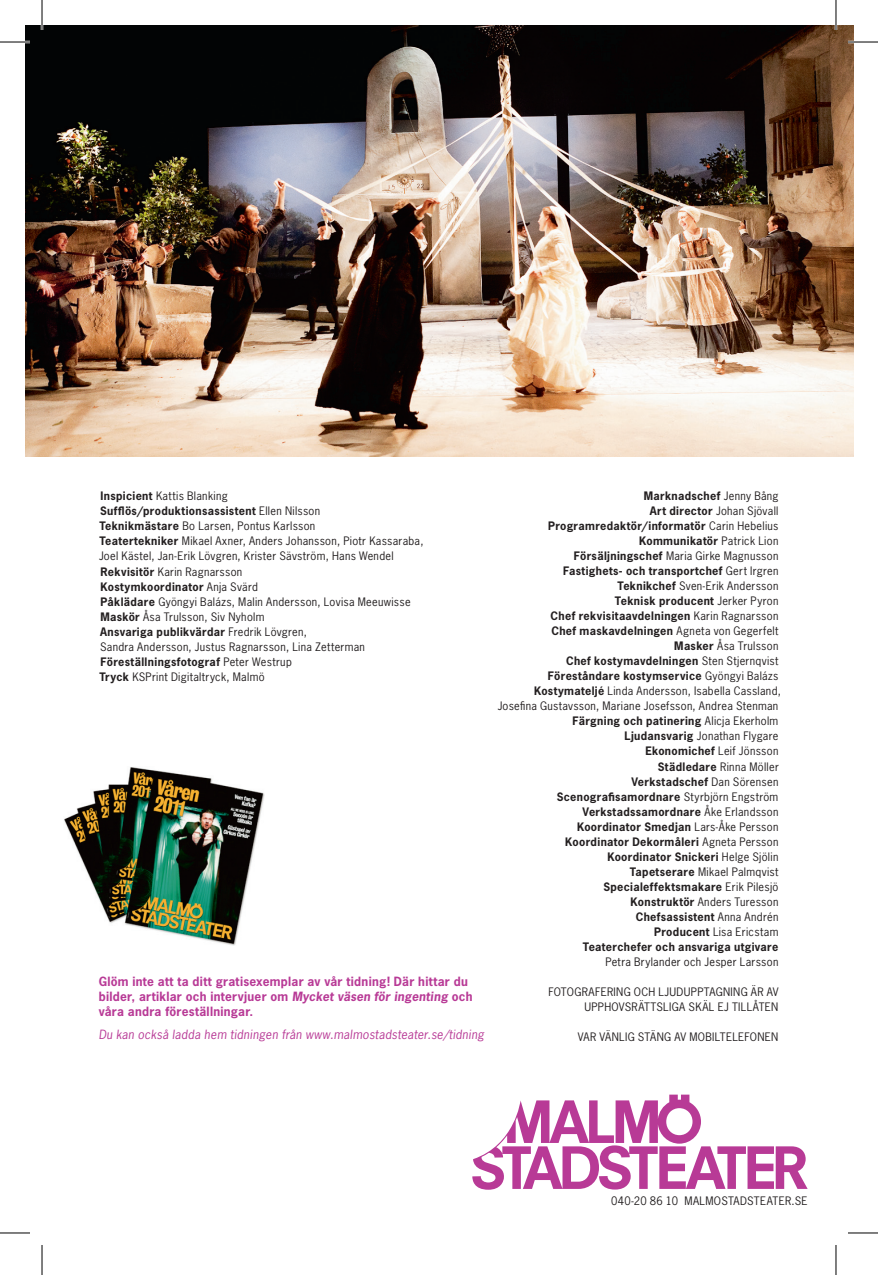
<style>
.page{position:relative;width:878px;height:1275px;background:#fff}
.page>*{position:absolute;margin:0;border:0;box-sizing:border-box;transform-origin:0 0}
.t1{font:700 12px/15px "News Gothic";letter-spacing:.025em;color:#b83a96}
.t2{font:italic 12px "News Gothic";letter-spacing:.02em;color:#b83a96}
.t3{font:700 11px/15px "News Gothic";letter-spacing:.03em;color:#231f20;text-align:right}
.t4{font:11px/15px "News Gothic";letter-spacing:.025em;color:#231f20;text-align:right}
.s1{font-weight:700}
.s2{font-style:italic}
.s3{font-weight:400}
</style>
<div class="page">
<svg style="left:472px;top:1094px;width:335px;height:95px"></svg>
<img style="left:64px;top:767px;width:200px;height:178px">
<img style="left:25px;top:25px;width:828px;height:431px">
<hr style="left:0;top:41px;width:30px;height:2px;background:#fff">
<hr style="left:848px;top:41px;width:30px;height:2px;background:#fff">
<hr style="left:41px;top:0;width:2px;height:30px;background:#fff">
<hr style="left:834px;top:0;width:3px;height:30px;background:#fff">
<hr style="left:0;top:42px;width:30px;height:1px;background:#000">
<hr style="left:848px;top:42px;width:30px;height:1px;background:#000">
<hr style="left:0;top:1232px;width:30px;height:1px;background:#000">
<hr style="left:848px;top:1232px;width:30px;height:1px;background:#000">
<hr style="left:42px;top:0;width:1px;height:30px;background:#000">
<hr style="left:42px;top:1245px;width:1px;height:30px;background:#000">
<hr style="left:835px;top:0;width:1px;height:30px;background:#000">
<hr style="left:835px;top:1245px;width:1px;height:30px;background:#000">
<p class="t4" style="left:99px;top:489px;width:326px;text-align:left"><span class="s1">Inspicient</span> Kattis Blanking<br><span class="s1">Sufflös/produktionsassistent</span> Ellen Nilsson<br><span class="s1">Teknikmästare</span> Bo Larsen, Pontus Karlsson<br><span class="s1">Teatertekniker</span> Mikael Axner, Anders Johansson, Piotr Kassaraba, Joel Kästel, Jan-Erik Lövgren, Krister Sävström, Hans Wendel <span class="s1">Rekvisitör</span> Karin Ragnarsson<br><span class="s1">Kostymkoordinator</span> Anja Svärd<br><span class="s1">Påklädare</span> Gyöngyi Balázs, Malin Andersson, Lovisa Meeuwisse <span class="s1">Maskör</span> Åsa Trulsson, Siv Nyholm<br><span class="s1">Ansvariga publikvärdar</span> Fredrik Lövgren,<br>Sandra Andersson, Justus Ragnarsson, Lina Zetterman <span class="s1">Föreställningsfotograf</span> Peter Westrup<br><span class="s1">Tryck</span> KSPrint Digitaltryck, Malmö</p>
<p class="t1" style="left:99px;top:973px;width:375px">Glöm inte att ta ditt gratisexemplar av vår tidning! Där hittar du bilder, artiklar och intervjuer om <span class="s2">Mycket väsen för ingenting</span> och våra andra föreställningar.</p>
<p class="t2" style="left:99px;top:1026px;width:387px">Du kan också ladda hem tidningen från www.malmostadsteater.se/tidning</p>
<p class="t3" style="left:498px;top:488px;width:285px">Marknadschef <span class="s3">Jenny Bång<br></span>Art director <span class="s3">Johan Sjövall </span>Programredaktör/informatör <span class="s3">Carin Hebelius </span>Kommunikatör <span class="s3">Patrick Lion<br></span>Försäljningschef <span class="s3">Maria Girke Magnusson<br></span>Fastighets- och transportchef <span class="s3">Gert Irgren<br></span>Teknikchef <span class="s3">Sven-Erik Andersson<br></span>Teknisk producent <span class="s3">Jerker Pyron<br></span>Chef rekvisitaavdelningen <span class="s3">Karin Ragnarsson<br></span>Chef maskavdelningen <span class="s3">Agneta von Gegerfelt<br></span>Masker <span class="s3">Åsa Trulsson<br></span>Chef kostymavdelningen <span class="s3">Sten Stjernqvist </span>Föreståndare kostymservice <span class="s3">Gyöngyi Balázs </span>Kostymateljé <span class="s3">Linda Andersson, Isabella Cassland, Josefina Gustavsson, Mariane Josefsson, Andrea Stenman </span>Färgning och patinering <span class="s3">Alicja Ekerholm<br></span>Ljudansvarig <span class="s3">Jonathan Flygare<br></span>Ekonomichef <span class="s3">Leif Jönsson<br></span>Städledare <span class="s3">Rinna Möller<br></span>Verkstadschef <span class="s3">Dan Sörensen<br></span>Scenografisamordnare <span class="s3">Styrbjörn Engström </span>Verkstadssamordnare <span class="s3">Åke Erlandsson<br></span>Koordinator Smedjan <span class="s3">Lars-Åke Persson<br></span>Koordinator Dekormåleri <span class="s3">Agneta Persson<br></span>Koordinator Snickeri <span class="s3">Helge Sjölin<br></span>Tapetserare <span class="s3">Mikael Palmqvist<br></span>Specialeffektsmakare <span class="s3">Erik Pilesjö<br></span>Konstruktör <span class="s3">Anders Turesson<br></span>Chefsassistent <span class="s3">Anna Andrén<br></span>Producent <span class="s3">Lisa Ericstam<br></span>Teaterchefer och ansvariga utgivare</p>
<p class="t4" style="left:605px;top:954px;width:174px">Petra Brylander och Jesper Larsson</p>
<p class="t4" style="left:548px;top:984px;width:232px">FOTOGRAFERING OCH LJUDUPPTAGNING ÄR AV<br>UPPHOVSRÄTTSLIGA SKÄL EJ TILLÅTEN</p>
<p class="t4" style="left:578px;top:1029px;width:202px">VAR VÄNLIG STÄNG AV MOBILTELEFONEN</p>
<p class="t4" style="left:611px;top:1193px;width:198px">040-20 86 10 MALMOSTADSTEATER.SE</p>
</div>
